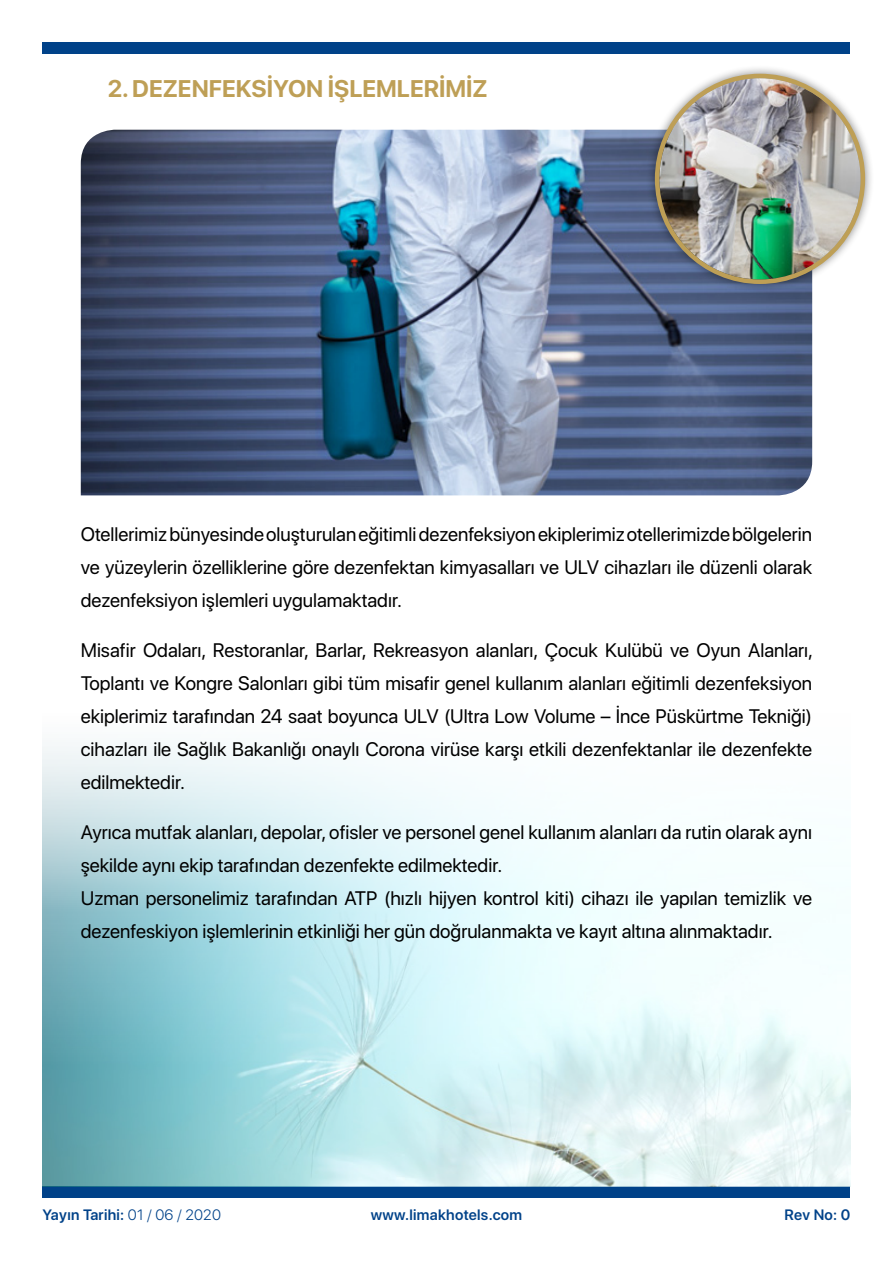
<style>
.page{position:relative;width:893px;height:1263px;background:#fff}
.page>*{position:absolute;margin:0;border:0;box-sizing:border-box;transform-origin:0 0}
.t1{font:700 24px "SF Pro Display";color:#be9f56}
.t2{font:19.5px/33px "SF Pro Display";color:#000;text-align:justify}
.t3{font:600 15px "SF Pro Display";letter-spacing:.02em;color:#004289}
.s1{font-weight:300}
</style>
<div class="page">
<div style="left:43px;top:43px;width:807px;height:11px;background:#004289"></div>
<div style="left:43px;top:1186px;width:807px;height:12px;background:#004289"></div>
<img style="left:43px;top:746px;width:807px;height:440px">
<img style="left:81px;top:130px;width:731px;height:365px">
<div style="left:646px;top:65px;width:228px;height:228px;background:#000;opacity:.45"></div>
<img style="left:659px;top:78px;width:202px;height:201px;border-radius:101px">
<p class="t1" style="left:108px;top:71px;width:381px">2. DEZENFEKSİYON İŞLEMLERİMİZ</p>
<p class="t2" style="left:81px;top:516px;width:733px">Otellerimiz bünyesinde oluşturulan eğitimli dezenfeksiyon ekiplerimiz otellerimizde bölgelerin ve yüzeylerin özelliklerine göre dezenfektan kimyasalları ve ULV cihazları ile düzenli olarak dezenfeksiyon işlemleri uygulamaktadır.</p>
<p class="t2" style="left:81px;top:632px;width:734px">Misafir Odaları, Restoranlar, Barlar, Rekreasyon alanları, Çocuk Kulübü ve Oyun Alanları, Toplantı ve Kongre Salonları gibi tüm misafir genel kullanım alanları eğitimli dezenfeksiyon ekiplerimiz tarafından 24 saat boyunca ULV (Ultra Low Volume – İnce Püskürtme Tekniği) cihazları ile Sağlık Bakanlığı onaylı Corona virüse karşı etkili dezenfektanlar ile dezenfekte edilmektedir.</p>
<p class="t2" style="left:81px;top:814px;width:733px;text-align:left">Ayrıca mutfak alanları, depolar, ofisler ve personel genel kullanım alanları da rutin olarak aynı şekilde aynı ekip tarafından dezenfekte edilmektedir.<br>Uzman personelimiz tarafından ATP (hızlı hijyen kontrol kiti) cihazı ile yapılan temizlik ve dezenfeskiyon işlemlerinin etkinliği her gün doğrulanmakta ve kayıt altına alınmaktadır.</p>
<p class="t3" style="left:43px;top:1204px;width:180px">Yayın Tarihi: <span class="s1">01 / 06 / 2020</span></p>
<p class="t3" style="left:371px;top:1204px;width:153px">www.limakhotels.com</p>
<p class="t3" style="left:784px;top:1204px;width:68px">Rev No: 0</p>
</div>
